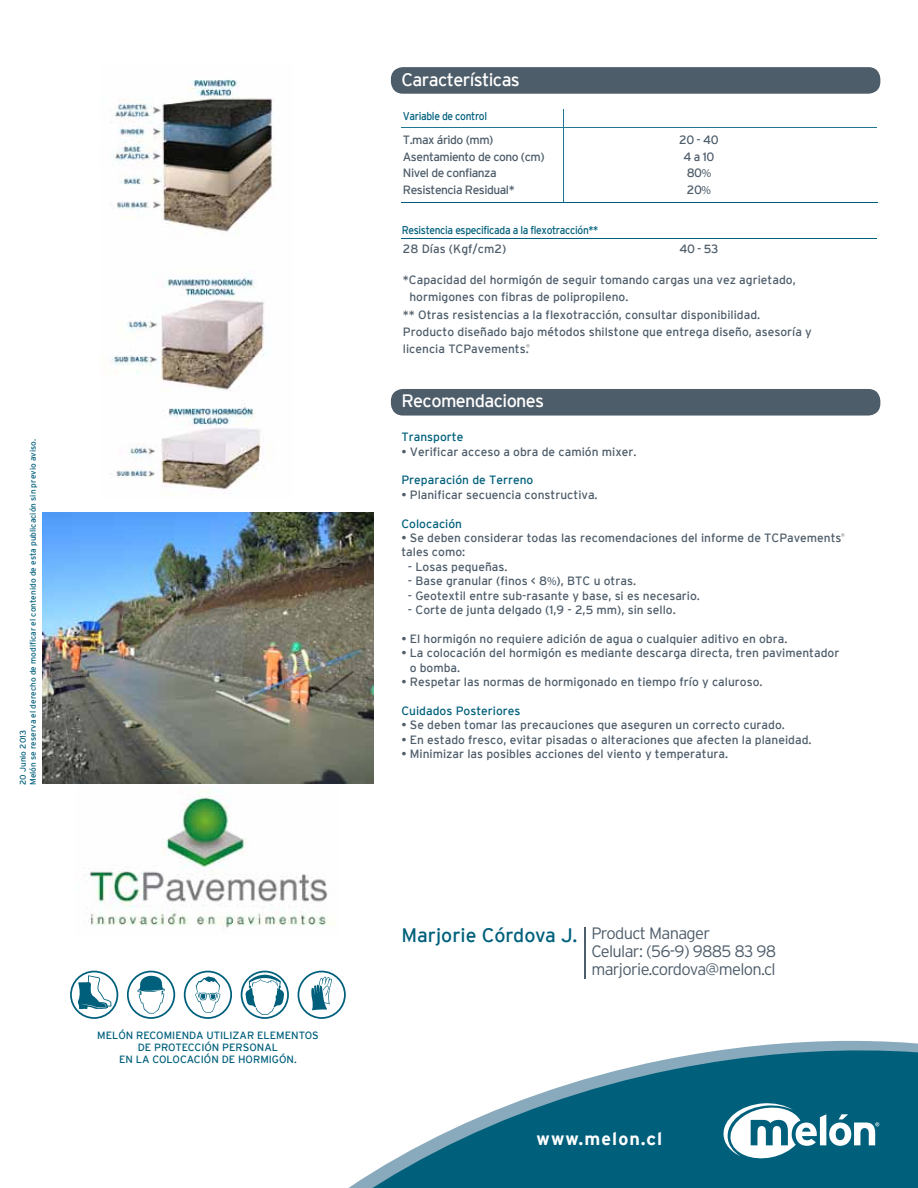
<style>
.page{position:relative;width:918px;height:1188px;background:#fff}
.page>*{position:absolute;margin:0;border:0;box-sizing:border-box;transform-origin:0 0}
.t1{font:19.5px "Interstate";color:#00607c}
.t2{font:18px "Interstate";letter-spacing:-.035em;color:#fff}
.t3{font:700 18px "Interstate";letter-spacing:.06em;color:#fff}
.t4{font:300 16.5px/18px "Interstate";letter-spacing:-.04em;color:#4e5d6a}
.t5{font:12px/16.5px "Interstate";color:#4e5d6a}
.t6{font:12px/16.5px "Interstate";letter-spacing:-.04em;color:#4e5d6a}
.t7{font:12px "Interstate";color:#00607c}
.t8{font:11.25px "Interstate";letter-spacing:-.035em;color:#00607c;scale:.91 1}
.t9{font:10.5px/12px "Interstate";color:#00607c;text-align:center}
.t10{font:8.25px/9.9px "Interstate";color:#00607c}
.s1{font-family:"Myriad Pro"}
</style>
<div class="page">
<img style="left:43px;top:513px;width:330px;height:270px">
<div style="left:391px;top:67px;width:489px;height:27px;background:#4e5d6a;border-radius:12px"></div>
<div style="left:391px;top:389px;width:489px;height:27px;background:#4e5d6a;border-radius:12px"></div>
<svg style="left:184px;top:971px;width:48px;height:37px"></svg>
<svg style="left:127px;top:971px;width:48px;height:37px"></svg>
<svg style="left:70px;top:971px;width:48px;height:44px"></svg>
<svg style="left:298px;top:971px;width:48px;height:37px"></svg>
<svg style="left:241px;top:971px;width:48px;height:37px"></svg>
<hr style="left:584px;top:928px;width:1px;height:51px;background:#4e5d6a">
<svg style="left:81px;top:1008px;width:837px;height:180px"></svg>
<svg style="left:723px;top:1103px;width:156px;height:58px"></svg>
<hr style="left:401px;top:238px;width:476px;height:1px;background:#00607c">
<hr style="left:563px;top:109px;width:1px;height:93px;background:#1f7592">
<hr style="left:401px;top:202px;width:477px;height:1px;background:#00607c">
<hr style="left:401px;top:127px;width:476px;height:1px;background:#1f7592">
<img style="left:84px;top:796px;width:244px;height:132px">
<img style="left:110px;top:80px;width:164px;height:415px">
<svg style="left:841px;top:533px;width:3px;height:4px"></svg>
<p class="t10" style="left:18px;top:785px;width:347px;rotate:-90deg">20 Junio 2013<br>Melón se reserva el derecho de modificar el contenido de esta publicación sin previo aviso.</p>
<p class="t9" style="left:97px;top:1029px;width:223px">MELÓN RECOMIENDA UTILIZAR ELEMENTOS<br>DE PROTECCIÓN PERSONAL<br>EN LA COLOCACIÓN DE HORMIGÓN.</p>
<h2 class="t2" style="left:401px;top:69px;width:120px">Características</h2>
<p class="t8" style="left:403px;top:110px;width:94px">Variable de control</p>
<p class="t6" style="left:403px;top:132px;width:143px">T.max árido (mm)<br>Asentamiento de cono (cm)<br>Nivel de confianza<br>Resistencia Residual*</p>
<p class="t5" style="left:679px;top:132px;width:41px;text-align:center">20 - 40<br>4 a 10<br>80<span class="s1">%<br></span>20<span class="s1">%</span></p>
<p class="t8" style="left:402px;top:223px;width:218px">Resistencia especificada a la flexotracción**</p>
<p class="t5" style="left:403px;top:240px;width:105px">28 Días (Kgf/cm2)</p>
<p class="t5" style="left:680px;top:240px;width:40px">40 - 53</p>
<p class="t5" style="left:403px;top:271px;width:394px">*Capacidad del hormigón de seguir tomando cargas una vez agrietado,</p>
<p class="t5" style="left:409px;top:289px;width:221px">hormigones con fibras de polipropileno.</p>
<p class="t5" style="left:403px;top:306px;width:359px">** Otras resistencias a la flexotracción, consultar disponibilidad.</p>
<p class="t5" style="left:403px;top:323px;width:411px">Producto diseñado bajo métodos shilstone que entrega diseño, asesoría y</p>
<p class="t5" style="left:403px;top:341px;width:127px">licencia TCPavements.</p>
<h2 class="t2" style="left:401px;top:391px;width:144px">Recomendaciones</h2>
<p class="t7" style="left:401px;top:430px;width:63px">Transporte</p>
<p class="t5" style="left:401px;top:443px;width:236px">• Verificar acceso a obra de camión mixer.</p>
<p class="t7" style="left:401px;top:473px;width:133px">Preparación de Terreno</p>
<p class="t5" style="left:401px;top:486px;width:198px">• Planificar secuencia constructiva.</p>
<p class="t7" style="left:401px;top:517px;width:62px">Colocación</p>
<p class="t5" style="left:401px;top:531px;width:442px;line-height:14.4px">• Se deben considerar todas las recomendaciones del informe de TCPavements tales como:</p>
<p class="t5" style="left:408px;top:558px;width:101px">- Losas pequeñas.</p>
<p class="t5" style="left:408px;top:573px;width:230px">- Base granular (finos &lt; 8<span class="s1">%</span>), BTC u otras.</p>
<p class="t5" style="left:408px;top:587px;width:294px">- Geotextil entre sub-rasante y base, si es necesario.</p>
<p class="t5" style="left:408px;top:601px;width:269px">- Corte de junta delgado (1,9 - 2,5 mm), sin sello.</p>
<p class="t5" style="left:401px;top:630px;width:388px">• El hormigón no requiere adición de agua o cualquier aditivo en obra.</p>
<p class="t5" style="left:410px;top:646px;width:431px;line-height:14.4px;text-indent:-8px">• La colocación del hormigón es mediante descarga directa, tren pavimentador o bomba.</p>
<p class="t5" style="left:401px;top:673px;width:363px">• Respetar las normas de hormigonado en tiempo frío y caluroso.</p>
<p class="t7" style="left:401px;top:704px;width:121px">Cuidados Posteriores</p>
<p class="t5" style="left:401px;top:717px;width:385px">• Se deben tomar las precauciones que aseguren un correcto curado.</p>
<p class="t5" style="left:401px;top:731px;width:412px">• En estado fresco, evitar pisadas o alteraciones que afecten la planeidad.</p>
<p class="t5" style="left:401px;top:745px;width:328px">• Minimizar las posibles acciones del viento y temperatura.</p>
<h1 class="t1" style="left:401px;top:924px;width:177px">Marjorie Córdova J.</h1>
<h3 class="t4" style="left:591px;top:924px;width:186px">Product Manager<br>Celular: (56-9) 9885 83 98 marjorie.cordova@melon.cl</h3>
<h2 class="t3" style="left:537px;top:1129px;width:127px">www.melon.cl</h2>
</div>
